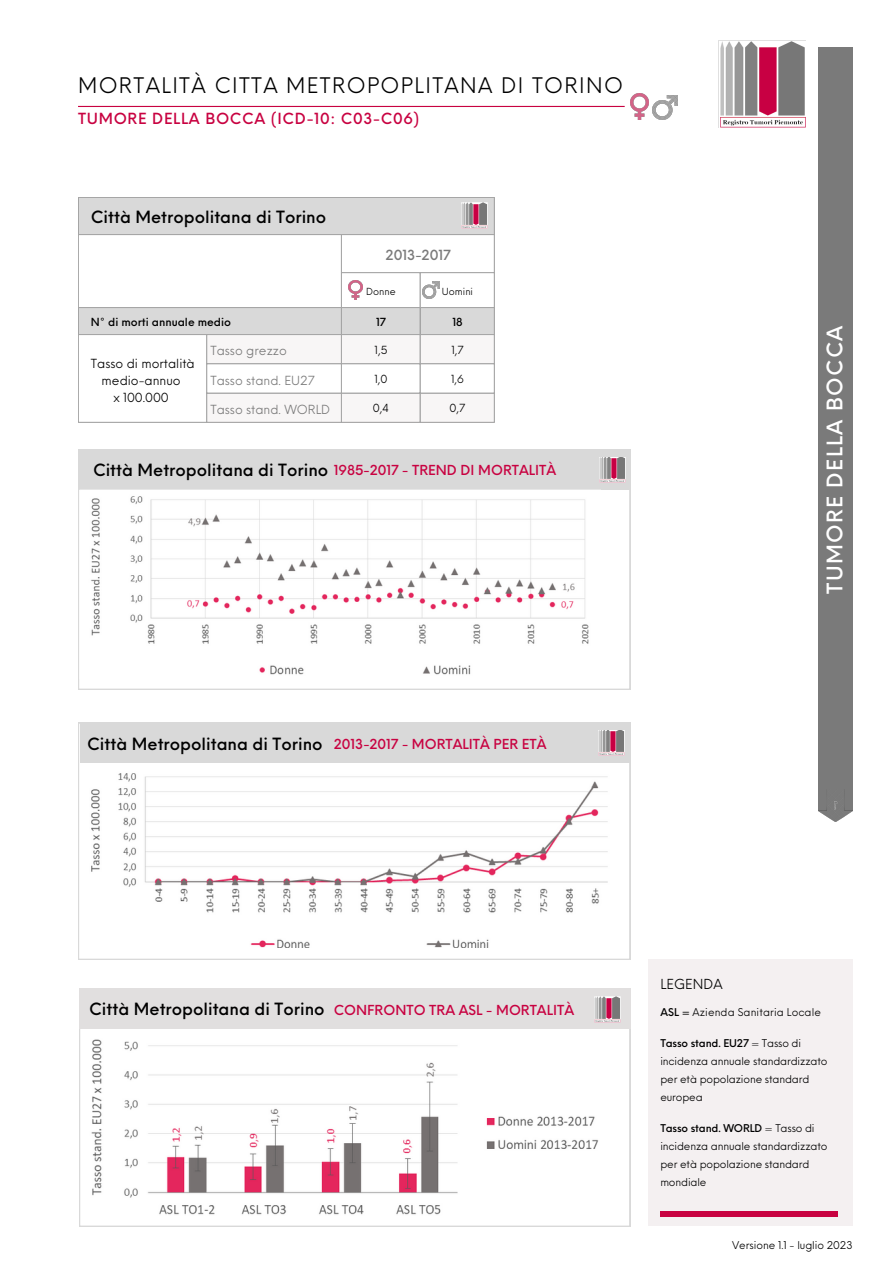
<style>
.page{position:relative;width:893px;height:1264px;background:#fff}
.page>*{position:absolute;margin:0;border:0;box-sizing:border-box;transform-origin:0 0}
.t1{font:21px "Neue Einstellung";letter-spacing:.065em;color:#000}
.t2{font:500 21px "Neue Einstellung";letter-spacing:.065em;color:#fff}
.t3{font:500 16.5px "Neue Einstellung";color:#000}
.t4{font:500 15px "Neue Einstellung";letter-spacing:.05em;color:#c80241}
.t5{font:500 13.65px "Neue Einstellung";color:#7a7a7a}
.t6{font:500 13.5px "Neue Einstellung";color:#c80241}
.t7{font:13.5px "Neue Einstellung";letter-spacing:.01em;color:#000}
.t8{font:12.3px "Neue Einstellung";color:#7a7a7a}
.t9{font:12.3px/17.1px "Neue Einstellung";color:#000;text-align:center}
.t10{font:500 10.95px "Neue Einstellung";color:#000}
.t11{font:10.95px "Neue Einstellung";color:#000}
.t12{font:10.5px/18.1px "Neue Einstellung";letter-spacing:-.015em;color:#000}
.t13{font:10.5px "Neue Einstellung";letter-spacing:.01em;color:#000}
.t14{font:9.6px "Neue Einstellung";color:#000}
.s1{font-weight:500}
</style>
<div class="page">
<div style="left:818px;top:48px;width:34px;height:763px;background:#7a7a7a"></div>
<img style="left:818px;top:801px;width:34px;height:20px">
<hr style="left:78px;top:106px;width:546px;height:1px;background:#c80241">
<svg style="left:79px;top:198px;width:415px;height:136px"></svg>
<svg style="left:207px;top:335px;width:287px;height:87px"></svg>
<hr style="left:78px;top:198px;width:1px;height:224px;background:#a6a6a6">
<hr style="left:206px;top:335px;width:1px;height:87px;background:#a6a6a6">
<hr style="left:341px;top:235px;width:1px;height:187px;background:#a6a6a6">
<hr style="left:420px;top:273px;width:1px;height:149px;background:#a6a6a6">
<hr style="left:494px;top:198px;width:1px;height:224px;background:#a6a6a6">
<hr style="left:78px;top:197px;width:416px;height:1px;background:#a6a6a6">
<hr style="left:78px;top:234px;width:416px;height:1px;background:#a6a6a6">
<hr style="left:341px;top:272px;width:153px;height:1px;background:#a6a6a6">
<hr style="left:78px;top:307px;width:416px;height:1px;background:#a6a6a6">
<hr style="left:78px;top:334px;width:416px;height:1px;background:#a6a6a6">
<hr style="left:206px;top:363px;width:288px;height:1px;background:#a6a6a6">
<hr style="left:206px;top:393px;width:288px;height:1px;background:#a6a6a6">
<hr style="left:78px;top:422px;width:416px;height:1px;background:#a6a6a6">
<img style="left:348px;top:280px;width:14px;height:19px">
<img style="left:423px;top:281px;width:16px;height:17px">
<svg style="left:78px;top:489px;width:552px;height:200px"></svg>
<div style="left:78px;top:449px;width:552px;height:40px;background:#d9d9d9"></div>
<img style="left:718px;top:41px;width:87px;height:86px">
<img style="left:461px;top:203px;width:26px;height:25px">
<img style="left:599px;top:457px;width:26px;height:26px">
<svg style="left:79px;top:988px;width:551px;height:238px"></svg>
<div style="left:80px;top:988px;width:550px;height:40px;background:#e1dfdf"></div>
<svg style="left:78px;top:722px;width:552px;height:237px"></svg>
<div style="left:80px;top:722px;width:550px;height:41px;background:#d9d9d9"></div>
<img style="left:598px;top:730px;width:26px;height:25px">
<div style="left:648px;top:959px;width:204px;height:267px;background:#f4f0f1"></div>
<img style="left:594px;top:996px;width:26px;height:26px">
<div style="left:660px;top:1210px;width:177px;height:6px;background:#c80241"></div>
<img style="left:630px;top:93px;width:18px;height:26px">
<img style="left:652px;top:95px;width:25px;height:25px">
<img style="left:80px;top:489px;width:520px;height:189px">
<img style="left:83px;top:765px;width:528px;height:182px">
<img style="left:84px;top:1031px;width:517px;height:191px">
<p class="t1" style="left:78px;top:67px;width:546px">MORTALITÀ CITTA METROPOPLITANA DI TORINO</p>
<p class="t4" style="left:78px;top:105px;width:343px">TUMORE DELLA BOCCA (ICD-10: C03-C06)</p>
<p class="t3" style="left:91px;top:202px;width:237px">Città Metropolitana di Torino</p>
<p class="t5" style="left:385px;top:243px;width:67px">2013-2017</p>
<p class="t14" style="left:366px;top:282px;width:31px">Donne</p>
<p class="t14" style="left:442px;top:282px;width:33px">Uomini</p>
<p class="t10" style="left:91px;top:312px;width:142px">N° di morti annuale medio</p>
<p class="t10" style="left:376px;top:312px;width:11px">17</p>
<p class="t10" style="left:452px;top:312px;width:12px">18</p>
<p class="t9" style="left:91px;top:353px;width:105px">Tasso di mortalità medio-annuo</p>
<p class="t9" style="left:113px;top:387px;width:57px">x 100.000</p>
<p class="t8" style="left:210px;top:340px;width:78px">Tasso grezzo</p>
<p class="t11" style="left:374px;top:340px;width:14px">1,5</p>
<p class="t11" style="left:451px;top:340px;width:14px">1,7</p>
<p class="t8" style="left:210px;top:369px;width:106px">Tasso stand. EU27</p>
<p class="t11" style="left:374px;top:369px;width:15px">1,0</p>
<p class="t11" style="left:451px;top:369px;width:14px">1,6</p>
<p class="t8" style="left:210px;top:398px;width:121px">Tasso stand. WORLD</p>
<p class="t11" style="left:373px;top:398px;width:18px">0,4</p>
<p class="t11" style="left:449px;top:398px;width:17px">0,7</p>
<p class="t6" style="left:334px;top:458px;width:224px">1985-2017 - TREND DI MORTALITÀ</p>
<p class="t3" style="left:93px;top:455px;width:237px">Città Metropolitana di Torino</p>
<p class="t3" style="left:87px;top:728px;width:237px">Città Metropolitana di Torino</p>
<p class="t6" style="left:334px;top:731px;width:214px">2013-2017 - MORTALITÀ PER ETÀ</p>
<p class="t2" style="left:815px;top:594px;width:270px;rotate:-90deg">TUMORE DELLA BOCCA</p>
<p class="t3" style="left:89px;top:994px;width:237px">Città Metropolitana di Torino</p>
<p class="t6" style="left:334px;top:998px;width:242px">CONFRONTO TRA ASL - MORTALITÀ</p>
<p class="t7" style="left:660px;top:972px;width:64px">LEGENDA</p>
<p class="t13" style="left:660px;top:1002px;width:162px"><span class="s1">ASL =</span> Azienda Sanitaria Locale</p>
<p class="t12" style="left:660px;top:1032px;width:169px"><span class="s1">Tasso stand. EU27</span> = Tasso di incidenza annuale standardizzato per età popolazione standard europea</p>
<p class="t12" style="left:660px;top:1117px;width:169px"><span class="s1">Tasso stand. WORLD</span> = Tasso di incidenza annuale standardizzato per età popolazione standard mondiale</p>
<p class="t12" style="left:732px;top:1235px;width:122px">Versione 1.1 - luglio 2023</p>
</div>
